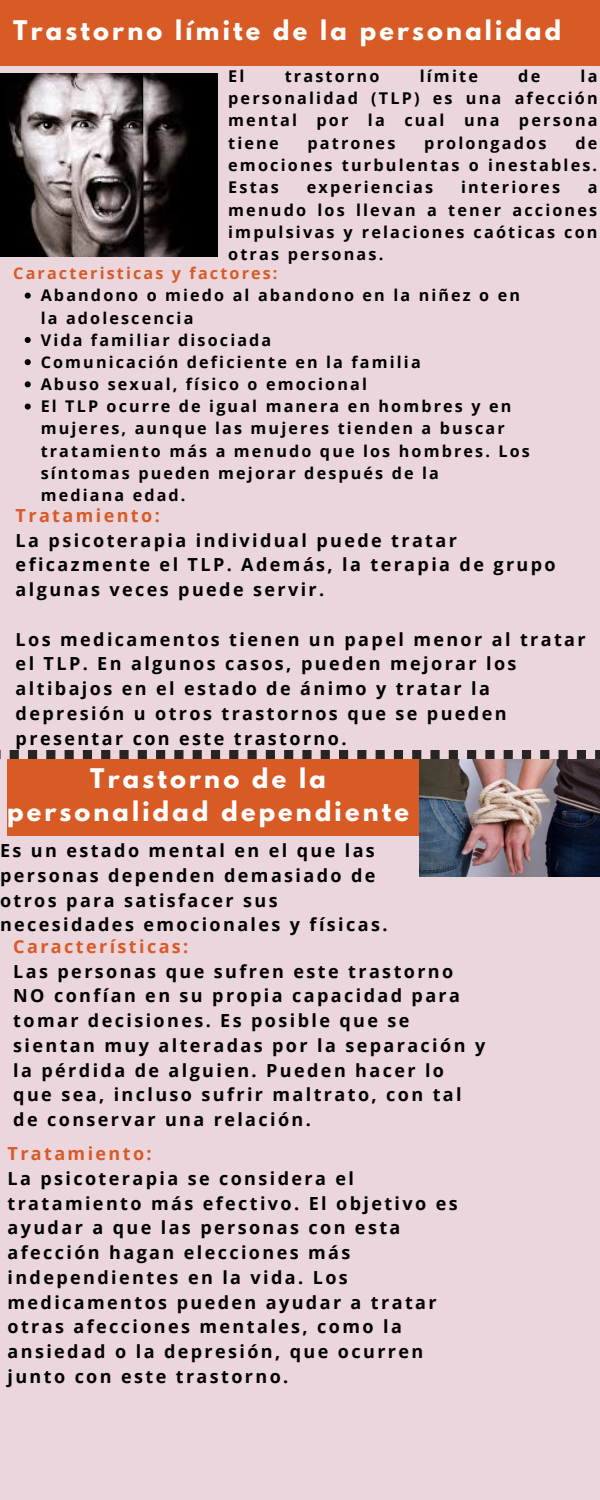
<style>
.page{position:relative;width:600px;height:1500px;background:#ebd6de}
.page>*{position:absolute;margin:0;border:0;box-sizing:border-box;transform-origin:0 0}
.t1{font:700 24px/33px "League Spartan";letter-spacing:.135em;color:#fff;text-align:center}
.t2{font:700 18px/24.8px "Open Sans";letter-spacing:.135em;color:#000}
.t3{font:700 18px "Open Sans";letter-spacing:.135em;color:#d85a25}
.t4{font:700 16.2px/22.3px "Open Sans";letter-spacing:.135em;color:#000;text-align:justify}
.t5{font:700 16.1px/22.2px "Open Sans";letter-spacing:.135em;color:#000}
.t6{font:700 16.1px "Open Sans";letter-spacing:.135em;color:#d85a25}
</style>
<div class="page">
<div style="left:0;top:0;width:600px;height:66px;background:#d85a25"></div>
<svg style="left:0;top:750px;width:330px;height:9px"></svg>
<svg style="left:339px;top:750px;width:261px;height:9px"></svg>
<div style="left:8px;top:759px;width:412px;height:77px;background:#d85a25"></div>
<img style="left:0;top:73px;width:218px;height:183px">
<svg style="left:25px;top:293px;width:6px;height:6px"></svg>
<svg style="left:25px;top:337px;width:6px;height:6px"></svg>
<svg style="left:25px;top:359px;width:6px;height:6px"></svg>
<svg style="left:25px;top:381px;width:6px;height:6px"></svg>
<svg style="left:25px;top:404px;width:6px;height:6px"></svg>
<img style="left:420px;top:759px;width:180px;height:118px">
<h1 class="t1" style="left:13px;top:17px;width:549px">Trastorno límite de la personalidad</h1>
<p class="t4" style="left:228px;top:64px;width:18px">El</p>
<p class="t4" style="left:285px;top:64px;width:96px">trastorno</p>
<p class="t4" style="left:420px;top:64px;width:60px">límite</p>
<p class="t4" style="left:518px;top:64px;width:24px">de</p>
<p class="t4" style="left:228px;top:64px;width:371px;text-indent:352px">la personalidad (TLP) es una afección mental por la cual una persona tiene</p>
<p class="t4" style="left:228px;top:131px;width:371px;text-indent:347px">de emociones turbulentas o inestables.<br>Estas</p>
<p class="t4" style="left:307px;top:131px;width:89px">patrones</p>
<p class="t4" style="left:424px;top:131px;width:124px">prolongados</p>
<p class="t4" style="left:307px;top:176px;width:128px">experiencias</p>
<p class="t4" style="left:461px;top:176px;width:101px">interiores</p>
<p class="t4" style="left:228px;top:176px;width:371px;text-indent:360px">a menudo los llevan a tener acciones impulsivas y relaciones caóticas con otras personas.</p>
<p class="t5" style="left:41px;top:284px;width:491px">Abandono o miedo al abandono en la niñez o en la adolescencia<br>Vida familiar disociada<br>Comunicación deficiente en la familia<br>Abuso sexual, físico o emocional<br>El TLP ocurre de igual manera en hombres y en mujeres, aunque las mujeres tienden a buscar tratamiento más a menudo que los hombres. Los síntomas pueden mejorar después de la<br>mediana edad.</p>
<p class="t6" style="left:13px;top:262px;width:266px">Caracteristicas y factores:</p>
<p class="t3" style="left:16px;top:503px;width:146px">Tratamiento:</p>
<p class="t2" style="left:16px;top:527px;width:542px">La psicoterapia individual puede tratar eficazmente el TLP. Además, la terapia de grupo algunas veces puede servir.</p>
<p class="t2" style="left:16px;top:626px;width:572px">Los medicamentos tienen un papel menor al tratar el TLP. En algunos casos, pueden mejorar los altibajos en el estado de ánimo y tratar la depresión u otros trastornos que se pueden presentar con este trastorno.</p>
<h1 class="t1" style="left:7px;top:765px;width:403px">Trastorno de la personalidad dependiente</h1>
<p class="t2" style="left:0;top:838px;width:389px">Es un estado mental en el que las personas dependen demasiado de otros para satisfacer sus necesidades emocionales y físicas.</p>
<p class="t3" style="left:13px;top:934px;width:177px">Características:</p>
<p class="t2" style="left:13px;top:958px;width:473px">Las personas que sufren este trastorno NO confían en su propia capacidad para tomar decisiones. Es posible que se sientan muy alteradas por la separación y la pérdida de alguien. Pueden hacer lo que sea, incluso sufrir maltrato, con tal de conservar una relación.</p>
<p class="t3" style="left:8px;top:1141px;width:146px">Tratamiento:</p>
<p class="t2" style="left:8px;top:1165px;width:452px">La psicoterapia se considera el tratamiento más efectivo. El objetivo es ayudar a que las personas con esta afección hagan elecciones más independientes en la vida. Los medicamentos pueden ayudar a tratar otras afecciones mentales, como la ansiedad o la depresión, que ocurren junto con este trastorno.</p>
</div>
